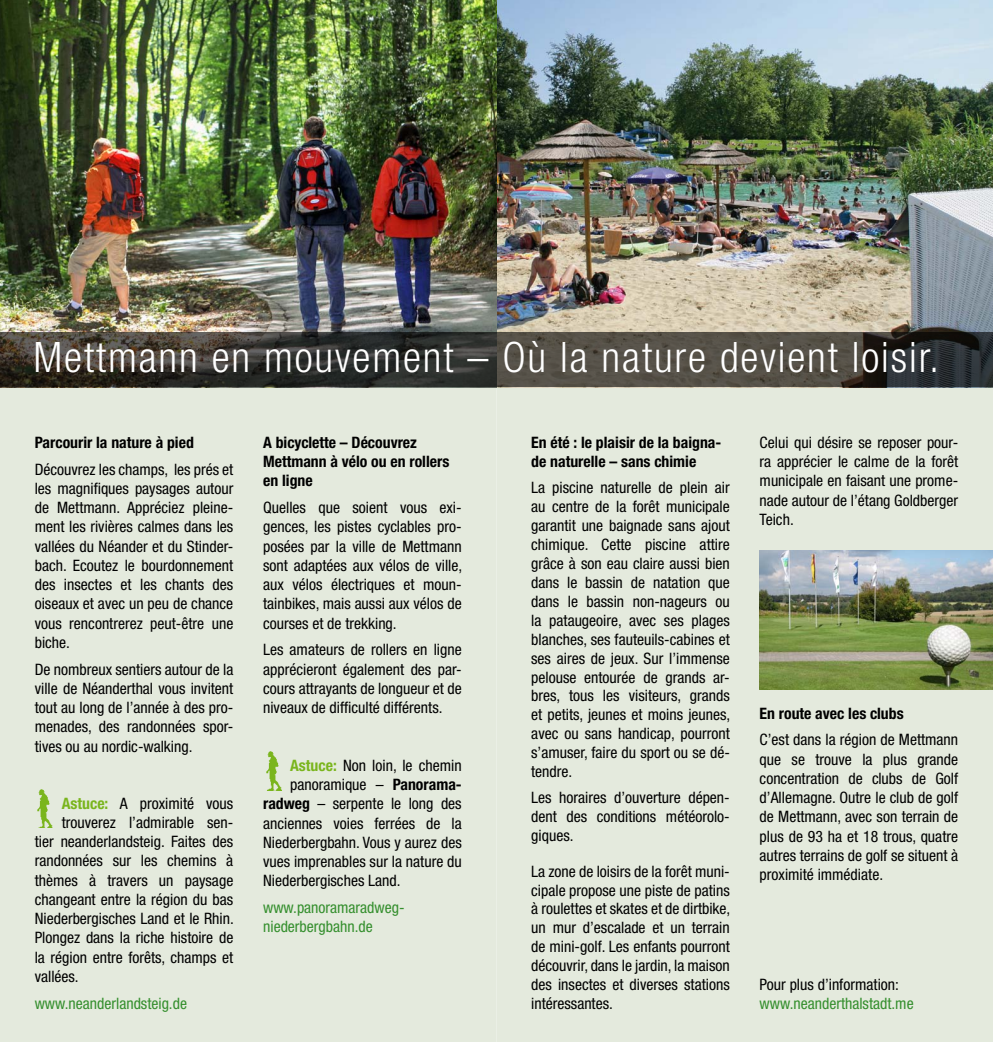
<style>
.page{position:relative;width:993px;height:1042px;background:#fff}
.page>*{position:absolute;margin:0;border:0;box-sizing:border-box;transform-origin:0 0}
.t1{font:300 condensed 42px "Helvetica Neue LT Pro";letter-spacing:.045em;color:#fff}
.t2{font:condensed 15.75px/19.2px "Helvetica Neue LT Pro";color:#000;text-align:justify}
.t3{font:700 condensed 15.75px/19.2px "Helvetica Neue LT Pro";color:#000}
.t4{font:condensed 15.75px/19.2px "Helvetica Neue LT Pro";color:#358f2e}
.s1{font-weight:700;color:#7ab51d}
.s2{font-weight:700}
</style>
<div class="page">
<div style="left:496px;top:0;width:496px;height:1042px;background:#e4eadd"></div>
<img style="left:496px;top:0;width:496px;height:332px">
<img style="left:0;top:0;width:496px;height:1042px">
<svg style="left:0;top:332px;width:992px;height:55px;background:#3f3d37"></svg>
<img style="left:263px;top:751px;width:20px;height:39px">
<img style="left:35px;top:788px;width:20px;height:40px">
<img style="left:759px;top:551px;width:233px;height:139px">
<h1 class="t1" style="left:33px;top:333px;width:906px">Mettmann en mouvement – Où la nature devient loisir.</h1>
<p class="t3" style="left:35px;top:432px;width:161px">Parcourir la nature à pied</p>
<p class="t2" style="left:35px;top:459px;width:200px">Découvrez les champs, les prés et les magnifiques paysages autour de Mettmann. Appréciez pleine&shy;ment les rivières calmes dans les vallées du Néander et du Stinder&shy;bach. Ecoutez le bourdonnement des insectes et les chants des oiseaux et avec un peu de chance vous rencontrerez peut-être une biche.</p>
<p class="t2" style="left:35px;top:659px;width:200px">De nombreux sentiers autour de la ville de Néanderthal vous invitent tout au long de l’année à des pro&shy;menades, des randonnées spor&shy;tives ou au nordic-walking.</p>
<p class="t2" style="left:62px;top:793px;width:173px"><span class="s1">Astuce:</span> A proximité vous</p>
<p class="t2" style="left:62px;top:812px;width:173px">trouverez l’admirable sen-</p>
<p class="t2" style="left:35px;top:832px;width:200px">tier neanderlandsteig. Faites des</p>
<p class="t2" style="left:35px;top:851px;width:200px">randonnées sur les chemins à</p>
<p class="t2" style="left:35px;top:870px;width:200px">thèmes à travers un paysage</p>
<p class="t2" style="left:35px;top:889px;width:200px">changeant entre la région du bas</p>
<p class="t2" style="left:35px;top:909px;width:200px">Niederbergisches Land et le Rhin.</p>
<p class="t2" style="left:35px;top:928px;width:200px">Plongez dans la riche histoire de</p>
<p class="t2" style="left:35px;top:947px;width:200px">la région entre forêts, champs et</p>
<p class="t2" style="left:35px;top:966px;width:45px">vallées.</p>
<p class="t4" style="left:35px;top:993px;width:154px">www.neanderlandsteig.de</p>
<p class="t3" style="left:263px;top:432px;width:188px">A bicyclette – Découvrez<br>Mettmann à vélo ou en rollers en ligne</p>
<p class="t2" style="left:263px;top:498px;width:200px">Quelles que soient vous exi&shy;gences, les pistes cyclables pro&shy;posées par la ville de Mettmann sont adaptées aux vélos de ville, aux vélos électriques et moun&shy;tainbikes, mais aussi aux vélos de courses et de trekking.</p>
<p class="t2" style="left:263px;top:640px;width:200px">Les amateurs de rollers en ligne apprécieront également des par&shy;cours attrayants de longueur et de niveaux de difficulté différents.</p>
<p class="t2" style="left:290px;top:755px;width:173px"><span class="s1">Astuce:</span> Non loin, le chemin</p>
<p class="t2" style="left:290px;top:775px;width:173px">panoramique – <span class="s2">Panorama-</span></p>
<p class="t2" style="left:263px;top:794px;width:200px"><span class="s2">radweg</span> – serpente le long des</p>
<p class="t2" style="left:263px;top:813px;width:200px">anciennes voies ferrées de la</p>
<p class="t2" style="left:263px;top:832px;width:200px">Niederbergbahn. Vous y aurez des</p>
<p class="t2" style="left:263px;top:852px;width:200px">vues imprenables sur la nature du</p>
<p class="t2" style="left:263px;top:871px;width:139px">Niederbergisches Land.</p>
<p class="t4" style="left:263px;top:898px;width:143px">www.panoramaradweg&shy;niederbergbahn.de</p>
<p class="t3" style="left:531px;top:432px;width:191px">En été : le plaisir de la baigna&shy;de naturelle – sans chimie</p>
<p class="t2" style="left:531px;top:478px;width:201px">La piscine naturelle de plein air au centre de la forêt municipale garantit une baignade sans ajout chimique. Cette piscine attire grâce à son eau claire aussi bien dans le bassin de natation que dans le bassin non-nageurs ou la pataugeoire, avec ses plages blanches, ses fauteuils-cabines et ses aires de jeux. Sur l’immense pelouse entourée de grands ar&shy;bres, tous les visiteurs, grands et petits, jeunes et moins jeunes, avec ou sans handicap, pourront s’amuser, faire du sport ou se dé&shy;tendre.</p>
<p class="t2" style="left:531px;top:788px;width:200px">Les horaires d’ouverture dépen&shy;dent des conditions météorolo&shy;giques.</p>
<p class="t2" style="left:531px;top:861px;width:200px">La zone de loisirs de la forêt muni&shy;cipale propose une piste de patins à roulettes et skates et de dirtbike, un mur d’escalade et un terrain de mini-golf. Les enfants pourront découvrir, dans le jardin, la maison des insectes et diverses stations intéressantes.</p>
<p class="t2" style="left:759px;top:432px;width:200px">Celui qui désire se reposer pour&shy;ra apprécier le calme de la forêt municipale en faisant une prome&shy;nade autour de l’étang Goldberger Teich.</p>
<p class="t3" style="left:759px;top:703px;width:145px">En route avec les clubs</p>
<p class="t2" style="left:759px;top:730px;width:200px">C’est dans la région de Mettmann que se trouve la plus grande concentration de clubs de Golf d’Allemagne. Outre le club de golf de Mettmann, avec son terrain de plus de 93 ha et 18 trous, quatre autres terrains de golf se situent à proximité immédiate.</p>
<p class="t2" style="left:759px;top:974px;width:141px">Pour plus d’information:</p>
<p class="t4" style="left:759px;top:994px;width:155px">www.neanderthalstadt.me</p>
</div>
